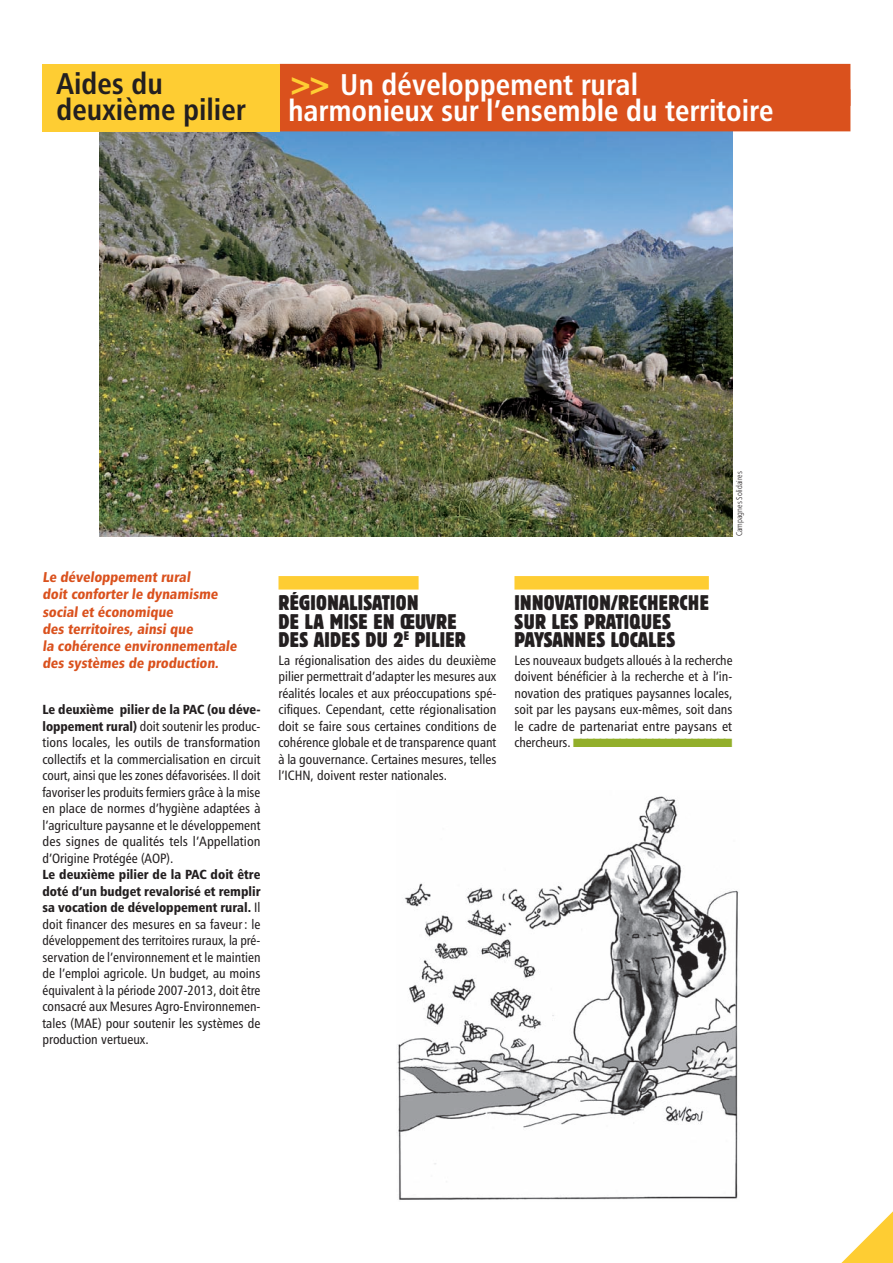
<style>
.page{position:relative;width:893px;height:1263px;background:#fff}
.page>*{position:absolute;margin:0;border:0;box-sizing:border-box;transform-origin:0 0}
.t1{font:30px/25.5px "Humanist 777 BT Bold Condensed B";color:#fff}
.t2{font:30px/25.5px "Humanist 777 BT Bold Condensed B";color:#231f20}
.t3{font:condensed 21px/18.8px "Block BE";letter-spacing:.02em;color:#231f20}
.t4{font:14.25px/17.2px "Humanist 777 BT Black Condensed B";color:#da511d}
.t5{font:13.5px/16.5px "Humanist 777 BT Roman Condensed B";color:#231f20;text-align:justify}
.t6{font:13.2px/16.5px "Humanist 777 BT Black Condensed B";color:#231f20;text-align:justify}
.t7{font:8.25px "Humanist 777 BT Light Condensed B";color:#231f20}
.s1{font-family:"Humanist 777 BT Extra Black Cond B";color:#fecd33}
.s2{font-family:"Humanist 777 BT Black Condensed B";font-size:13.2px}
.s3{font-family:"Humanist 777 BT Roman Condensed B";font-size:13.5px}
.s4{color:#92af2a}
</style>
<div class="page">
<img style="left:100px;top:131px;width:633px;height:406px">
<svg style="left:841px;top:1211px;width:52px;height:52px"></svg>
<div style="left:280px;top:64px;width:570px;height:42px;background:#da511d"></div>
<div style="left:280px;top:89px;width:570px;height:42px;background:#da511d"></div>
<div style="left:43px;top:64px;width:237px;height:67px;background:#fecd33"></div>
<div style="left:278px;top:576px;width:141px;height:13px;background:#fecd33"></div>
<img style="left:397px;top:796px;width:341px;height:404px">
<div style="left:514px;top:576px;width:195px;height:13px;background:#fecd33"></div>
<h1 class="t2" style="left:57px;top:70px;width:191px">Aides du deuxième pilier</h1>
<h1 class="t1" style="left:288px;top:71px;width:487px"><span class="s1">&gt;&gt;</span> Un développement rural harmonieux sur l’ensemble du territoire</h1>
<p class="t4" style="left:43px;top:568px;width:198px">Le développement rural<br>doit conforter le dynamisme social et économique<br>des territoires, ainsi que<br>la cohérence environnementale des systèmes de production.</p>
<p class="t6" style="left:43px;top:701px;width:219px">Le deuxième pilier de la PAC (ou déve-</p>
<p class="t5" style="left:43px;top:717px;width:220px"><span class="s2">loppement rural)</span> doit soutenir les produc&shy;tions locales, les outils de transformation collectifs et la commercialisation en circuit court, ainsi que les zones défavorisées. Il doit favoriser les produits fermiers grâce à la mise en place de normes d’hygiène adaptées à l’agriculture paysanne et le développement des signes de qualités tels l’Appellation d’Origine Protégée (AOP).</p>
<p class="t6" style="left:43px;top:866px;width:219px">Le deuxième pilier de la PAC doit être doté d’un budget revalorisé et remplir sa vocation de développement rural. <span class="s3">Il</span></p>
<p class="t5" style="left:43px;top:915px;width:220px">doit financer des mesures en sa faveur: le développement des territoires ruraux, la pré&shy;servation de l’environnement et le maintien de l’emploi agricole. Un budget, au moins équivalent à la période 2007-2013, doit être consacré aux Mesures Agro-Environnemen&shy;tales (MAE) pour soutenir les systèmes de production vertueux.</p>
<h2 class="t3" style="left:278px;top:592px;width:189px">RÉGIONALISATION<br>DE LA MISE EN ŒUVRE<br>DES AIDES DU 2<sup>E</sup> PILIER</h2>
<p class="t5" style="left:278px;top:651px;width:220px">La régionalisation des aides du deuxième pilier permettrait d’adapter les mesures aux réalités locales et aux préoccupations spé&shy;cifiques. Cependant, cette régionalisation doit se faire sous certaines conditions de cohérence globale et de transparence quant à la gouvernance. Certaines mesures, telles l’ICHN, doivent rester nationales.</p>
<p class="t7" style="left:734px;top:536px;width:66px;rotate:-90deg">Campagnes Solidaires</p>
<h2 class="t3" style="left:514px;top:592px;width:196px">INNOVATION/RECHERCHE<br>SUR LES PRATIQUES<br>PAYSANNES LOCALES</h2>
<p class="t5" style="left:514px;top:651px;width:220px">Les nouveaux budgets alloués à la recherche doivent bénéficier à la recherche et à l’in&shy;novation des pratiques paysannes locales, soit par les paysans eux-mêmes, soit dans le cadre de partenariat entre paysans et c h e r c h e u r s . <span class="s4">■■■■■■■■■■■■■■■■■■■■■■■■</span></p>
</div>
